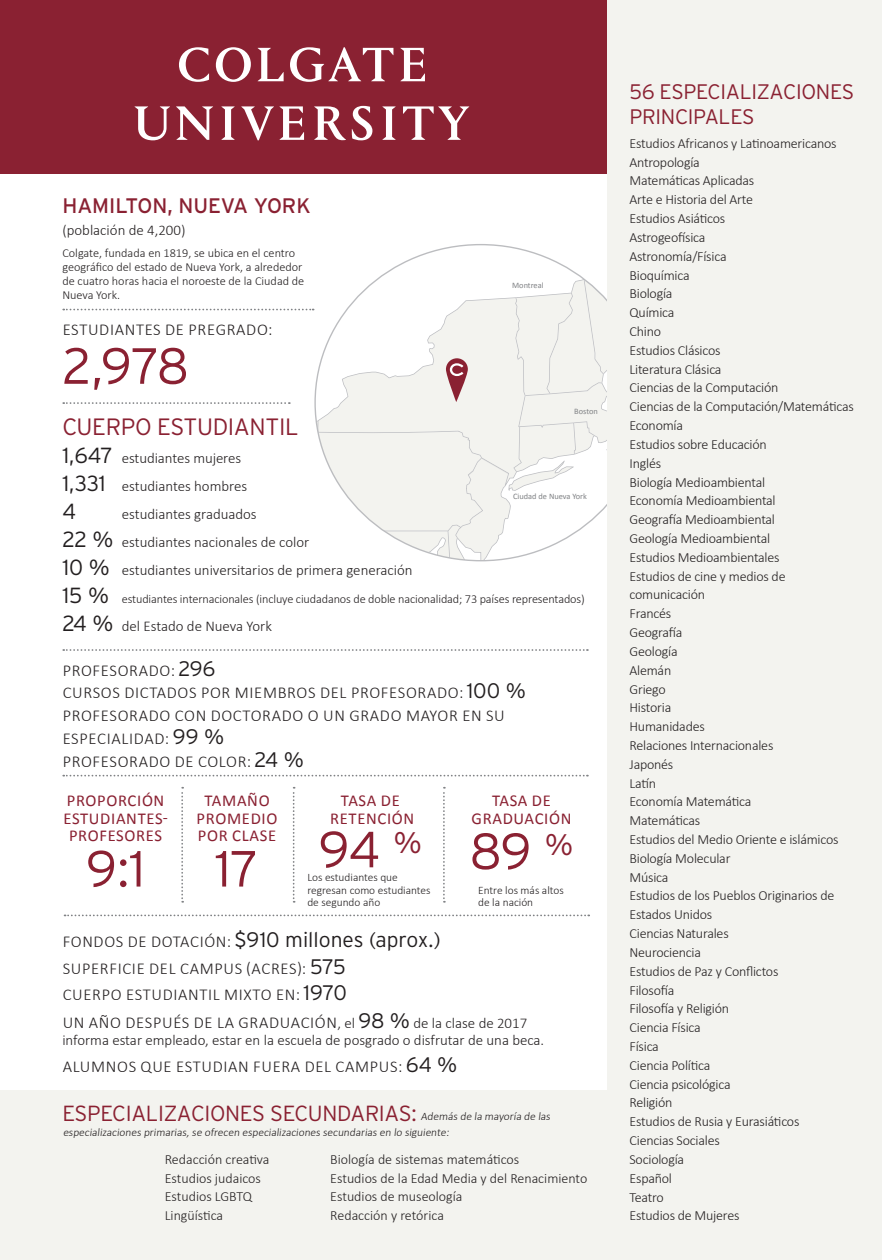
<style>
.page{position:relative;width:882px;height:1260px;background:#fff}
.page>*{position:absolute;margin:0;border:0;box-sizing:border-box;transform-origin:0 0}
.t1{font:300 50.75px "Interstate";letter-spacing:-.02em;color:#8a2132}
.t2{font:300 23.62px "Interstate";letter-spacing:-.015em;color:#8a2132}
.t3{font:300 21.88px "Interstate";letter-spacing:-.015em;color:#8a2132}
.t4{font:300 21.88px "Interstate";color:#231f20}
.t5{font:300 21px "Interstate";color:#231f20}
.t6{font:300 21px/24.5px "Interstate";letter-spacing:-.015em;color:#8a2132}
.t7{font:21px "Interstate";color:#8a2132}
.t8{font:300 16.62px/22.8px "Calibri";letter-spacing:.04em;color:#231f20}
.t9{font:16.62px/17.5px "Calibri";letter-spacing:.04em;color:#8a2132;text-align:center}
.t10{font:300 14.88px/28px "Calibri";color:#231f20}
.t11{font:300 14px/18.9px "Calibri";letter-spacing:-.015em;color:#231f20}
.t12{font:300 12.25px/14px "Calibri";letter-spacing:-.01em;color:#231f20}
.t13{font:300 11.38px/12.2px "Calibri";color:#231f20}
.t14{font:8.4px "Calibri";color:#808285}
.s1{font-family:"Interstate";font-size:21.88px}
.s2{font-family:"Interstate";font-size:21px}
.s3{font-family:"Calibri";font-size:16.62px}
.s4{font-size:14.88px}
</style>
<div class="page">
<div style="left:0;top:1091px;width:608px;height:169px;background:#f3f3ef"></div>
<div style="left:0;top:0;width:882px;height:174px;background:#8a2132"></div>
<svg style="left:63px;top:649px;width:525px;height:2px"></svg>
<svg style="left:63px;top:775px;width:525px;height:2px"></svg>
<svg style="left:65px;top:915px;width:524px;height:1px"></svg>
<svg style="left:63px;top:245px;width:544px;height:316px"></svg>
<svg style="left:181px;top:787px;width:2px;height:116px"></svg>
<svg style="left:293px;top:787px;width:2px;height:116px"></svg>
<svg style="left:443px;top:787px;width:2px;height:116px"></svg>
<div style="left:607px;top:0;width:275px;height:1260px;background:#f3f3ef"></div>
<svg style="left:179px;top:47px;width:30px;height:35px"></svg>
<svg style="left:216px;top:47px;width:35px;height:35px"></svg>
<svg style="left:258px;top:48px;width:26px;height:33px"></svg>
<svg style="left:290px;top:47px;width:103px;height:35px"></svg>
<svg style="left:400px;top:48px;width:25px;height:33px"></svg>
<svg style="left:135px;top:106px;width:35px;height:34px"></svg>
<svg style="left:176px;top:106px;width:37px;height:34px"></svg>
<svg style="left:221px;top:106px;width:14px;height:34px"></svg>
<svg style="left:241px;top:106px;width:33px;height:34px"></svg>
<svg style="left:280px;top:106px;width:24px;height:34px"></svg>
<svg style="left:314px;top:106px;width:32px;height:34px"></svg>
<svg style="left:352px;top:106px;width:20px;height:34px"></svg>
<svg style="left:382px;top:106px;width:14px;height:34px"></svg>
<svg style="left:403px;top:106px;width:66px;height:34px"></svg>
<h3 class="t7" style="left:62px;top:193px;width:250px">HAMILTON, NUEVA YORK</h3>
<p class="t10" style="left:62px;top:216px;width:125px">(población de 4,200)</p>
<p class="t12" style="left:62px;top:245px;width:243px">Colgate, fundada en 1819, se ubica en el centro geográfico del estado de Nueva York, a alrededor de cuatro horas hacia el noroeste de la Ciudad de Nueva York.</p>
<p class="t8" style="left:63px;top:317px;width:211px">ESTUDIANTES DE PREGRADO:</p>
<h1 class="t1" style="left:62px;top:335px;width:128px">2,978</h1>
<p class="t14" style="left:512px;top:280px;width:33px">Montreal</p>
<p class="t14" style="left:574px;top:406px;width:25px">Boston</p>
<h2 class="t2" style="left:62px;top:412px;width:238px">CUERPO ESTUDIANTIL</h2>
<p class="t10" style="left:62px;top:443px;width:186px"><span class="s1">1,647</span> estudiantes mujeres<br><span class="s1">1,331</span> estudiantes hombres</p>
<h3 class="t4" style="left:62px;top:498px;width:15px">4</h3>
<p class="t14" style="left:513px;top:491px;width:75px">Ciudad de Nueva York</p>
<p class="t10" style="left:62px;top:499px;width:352px;text-indent:59px">estudiantes graduados<br><span class="s1">22 %</span> estudiantes nacionales de color<br><span class="s1">10 %</span> estudiantes universitarios de primera generación</p>
<p class="t12" style="left:62px;top:591px;width:524px"><span class="s1">15 %</span> estudiantes internacionales (incluye ciudadanos de doble nacionalidad; 73 países representados)</p>
<p class="t10" style="left:62px;top:611px;width:211px"><span class="s1">24 %</span> del Estado de Nueva York</p>
<p class="t8" style="left:63px;top:658px;width:465px">PROFESORADO: <span class="s2">296<br></span>CURSOS DICTADOS POR MIEMBROS DEL PROFESORADO: <span class="s2">100 %<br></span>PROFESORADO CON DOCTORADO O UN GRADO MAYOR EN SU<br>ESPECIALIDAD: <span class="s2">99 %<br></span>PROFESORADO DE COLOR: <span class="s2">24 %</span></p>
<p class="t9" style="left:63px;top:792px;width:106px">PROPORCIÓN<br>ESTUDIANTES-<br>PROFESORES</p>
<h1 class="t1" style="left:86px;top:838px;width:61px">9:1</h1>
<p class="t9" style="left:197px;top:792px;width:82px">TAMAÑO<br>PROMEDIO<br>POR CLASE</p>
<h1 class="t1" style="left:215px;top:838px;width:46px">17</h1>
<p class="t9" style="left:330px;top:792px;width:86px">TASA DE<br>RETENCIÓN</p>
<h1 class="t1" style="left:319px;top:819px;width:105px">94 <sup>%</sup></h1>
<p class="t13" style="left:307px;top:871px;width:125px">Los estudiantes que regresan como estudiantes de segundo año</p>
<p class="t9" style="left:472px;top:792px;width:101px">TASA DE<br>GRADUACIÓN</p>
<h1 class="t1" style="left:470px;top:820px;width:106px">89 <sup>%</sup></h1>
<p class="t13" style="left:478px;top:883px;width:87px">Entre los más altos de la nación</p>
<h3 class="t5" style="left:63px;top:927px;width:380px"><span class="s3">FONDOS DE DOTACIÓN:</span> $910 millones (aprox.)</h3>
<p class="t8" style="left:63px;top:954px;width:286px;line-height:26.2px">SUPERFICIE DEL CAMPUS (ACRES): <span class="s2">575<br></span>CUERPO ESTUDIANTIL MIXTO EN: <span class="s2">1970</span></p>
<p class="t8" style="left:63px;top:1010px;width:466px">UN AÑO DESPUÉS DE LA GRADUACIÓN<span class="s4">, el</span> <span class="s2">98 %</span> <span class="s4">de la clase de 2017</span></p>
<p class="t10" style="left:62px;top:1026px;width:483px">informa estar empleado, estar en la escuela de posgrado o disfrutar de una beca.</p>
<p class="t8" style="left:63px;top:1054px;width:396px">ALUMNOS QUE ESTUDIAN FUERA DEL CAMPUS: <span class="s2">64 %</span></p>
<h3 class="t3" style="left:62px;top:1100px;width:356px">ESPECIALIZACIONES SECUNDARIAS:</h3>
<p class="t13" style="left:63px;top:1108px;width:490px;line-height:15.8px;text-indent:358px">Además de la mayoría de las especializaciones primarias, se ofrecen especializaciones secundarias en lo siguiente:</p>
<p class="t11" style="left:165px;top:1149px;width:106px">Redacción creativa<br>Estudios judaicos<br>Estudios LGBTQ<br>Lingüística</p>
<p class="t11" style="left:330px;top:1149px;width:258px">Biología de sistemas matemáticos<br>Estudios de la Edad Media y del Renacimiento<br>Estudios de museología<br>Redacción y retórica</p>
<h3 class="t6" style="left:630px;top:80px;width:226px">56 ESPECIALIZACIONES<br>PRINCIPALES</h3>
<p class="t11" style="left:630px;top:133px;width:226px">Estudios Africanos y Latinoamericanos<br>Antropología<br>Matemáticas Aplicadas<br>Arte e Historia del Arte<br>Estudios Asiáticos<br>Astrogeofísica<br>Astronomía/Física<br>Bioquímica<br>Biología<br>Química<br>Chino<br>Estudios Clásicos<br>Literatura Clásica<br>Ciencias de la Computación<br>Ciencias de la Computación/Matemáticas<br>Economía<br>Estudios sobre Educación<br>Inglés<br>Biología Medioambiental<br>Economía Medioambiental<br>Geografía Medioambiental<br>Geología Medioambiental<br>Estudios Medioambientales<br>Estudios de cine y medios de comunicación<br>Francés<br>Geografía<br>Geología<br>Alemán<br>Griego<br>Historia<br>Humanidades<br>Relaciones Internacionales<br>Japonés<br>Latín<br>Economía Matemática<br>Matemáticas<br>Estudios del Medio Oriente e islámicos<br>Biología Molecular<br>Música<br>Estudios de los Pueblos Originarios de<br>Estados Unidos<br>Ciencias Naturales<br>Neurociencia<br>Estudios de Paz y Conflictos<br>Filosofía<br>Filosofía y Religión<br>Ciencia Física<br>Física<br>Ciencia Política<br>Ciencia psicológica<br>Religión<br>Estudios de Rusia y Eurasiáticos<br>Ciencias Sociales<br>Sociología<br>Español<br>Teatro<br>Estudios de Mujeres</p>
</div>
